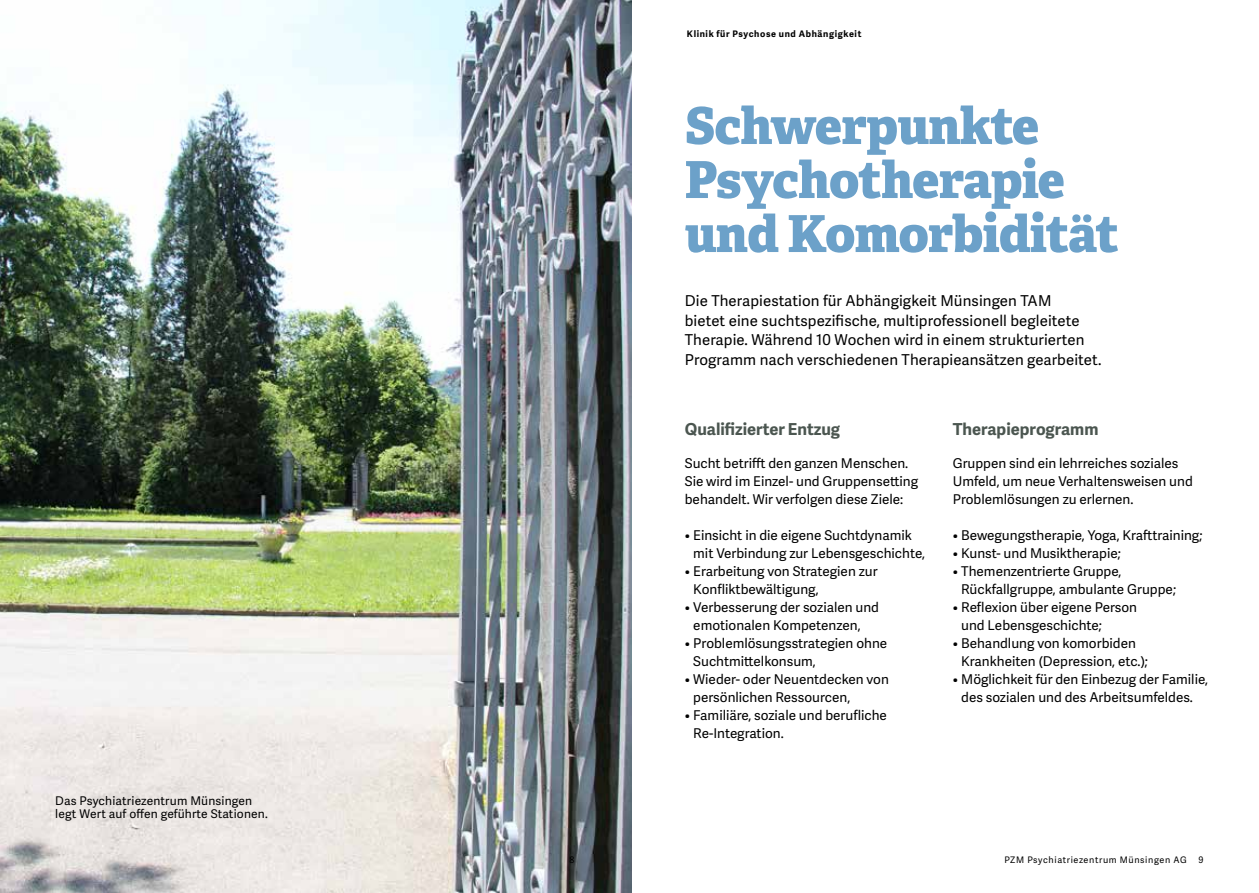
<style>
.page{position:relative;width:1259px;height:893px;background:#fff}
.page>*{position:absolute;margin:0;border:0;box-sizing:border-box;transform-origin:0 0}
.t1{font:800 51px/54px "Adelle";letter-spacing:-.015em;color:#6ca1c9}
.t2{font:700 16.5px "Adelle Sans";color:#4b5650}
.t3{font:15px/19.5px "Adelle Sans";letter-spacing:.01em;color:#000}
.t4{font:13.5px/18px "Adelle Sans";color:#000}
.t5{font:12px/13.5px "Adelle Sans";letter-spacing:.015em;color:#000}
.t6{font:9px "Adelle Sans";letter-spacing:.07em;color:#000}
.t7{font:700 9px "Adelle Sans";letter-spacing:.07em;color:#000}
</style>
<div class="page">
<img style="left:0;top:0;width:631px;height:893px">
<p class="t5" style="left:55px;top:793px;width:214px">Das Psychiatriezentrum Münsingen legt Wert auf offen geführte Stationen.</p>
<p class="t7" style="left:687px;top:27px;width:176px">Klinik für Psychose und Abhängigkeit</p>
<h1 class="t1" style="left:685px;top:99px;width:436px">Schwerpunkte<br>Psychotherapie und Komorbidität</h1>
<p class="t3" style="left:685px;top:290px;width:418px">Die Therapiestation für Abhängigkeit Münsingen TAM<br>bietet eine suchtspezifische, multiprofessionell begleitete Therapie. Während 10 Wochen wird in einem strukturierten Programm nach verschiedenen Therapieansätzen gearbeitet.</p>
<p class="t2" style="left:685px;top:417px;width:157px">Qualifizierter Entzug</p>
<p class="t4" style="left:685px;top:454px;width:235px">Sucht betrifft den ganzen Menschen.<br>Sie wird im Einzel- und Gruppensetting behandelt. Wir verfolgen diese Ziele:</p>
<p class="t4" style="left:693px;top:526px;width:233px;text-indent:-9px">• Einsicht in die eigene Suchtdynamik mit Verbindung zur Lebensgeschichte,</p>
<p class="t4" style="left:693px;top:562px;width:186px;text-indent:-9px">• Erarbeitung von Strategien zur<br>Konfliktbewältigung,</p>
<p class="t4" style="left:693px;top:598px;width:187px;text-indent:-9px">• Verbesserung der sozialen und emotionalen Kompetenzen,</p>
<p class="t4" style="left:693px;top:634px;width:195px;text-indent:-9px">• Problemlösungsstrategien ohne<br>Suchtmittelkonsum,</p>
<p class="t4" style="left:693px;top:670px;width:197px;text-indent:-9px">• Wieder- oder Neuentdecken von persönlichen Ressourcen,</p>
<p class="t4" style="left:693px;top:706px;width:195px;text-indent:-9px">• Familiäre, soziale und berufliche<br>Re-Integration.</p>
<p class="t2" style="left:952px;top:417px;width:147px">Therapieprogramm</p>
<p class="t4" style="left:952px;top:454px;width:241px">Gruppen sind ein lehrreiches soziales<br>Umfeld, um neue Verhaltensweisen und<br>Problemlösungen zu erlernen.</p>
<p class="t4" style="left:952px;top:526px;width:251px">• Bewegungstherapie, Yoga, Krafttraining;</p>
<p class="t4" style="left:952px;top:544px;width:170px">• Kunst- und Musiktherapie;</p>
<p class="t4" style="left:961px;top:562px;width:216px;text-indent:-9px">• Themenzentrierte Gruppe,<br>Rückfallgruppe, ambulante Gruppe;</p>
<p class="t4" style="left:961px;top:598px;width:177px;text-indent:-9px">• Reflexion über eigene Person und Lebensgeschichte;</p>
<p class="t4" style="left:961px;top:634px;width:188px;text-indent:-9px">• Behandlung von komorbiden<br>Krankheiten (Depression, etc.);</p>
<p class="t4" style="left:952px;top:670px;width:257px;text-align:center">• Möglichkeit für den Einbezug der Familie, des sozialen und des Arbeitsumfeldes.</p>
<p class="t6" style="left:569px;top:854px;width:6px">8</p>
<p class="t6" style="left:1004px;top:854px;width:184px">PZM Psychiatriezentrum Münsingen AG</p>
<p class="t6" style="left:1198px;top:854px;width:7px">9</p>
</div>
